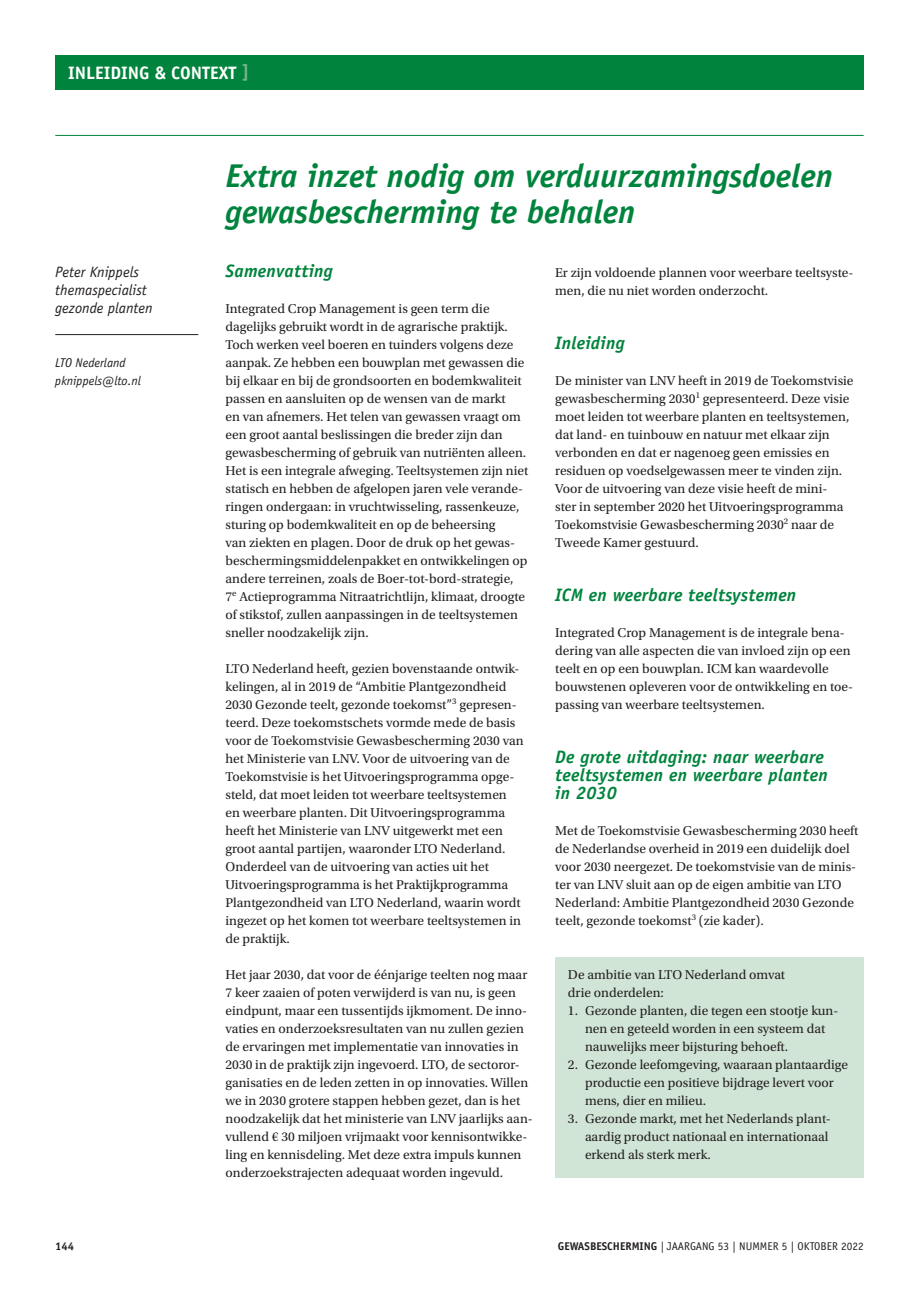
<style>
.page{position:relative;width:919px;height:1289px;background:#fff}
.page>*{position:absolute;margin:0;border:0;box-sizing:border-box;transform-origin:0 0}
.t1{font:italic 700 33px/36px "Officina Sans Std";color:#00843d}
.t2{font:italic 700 18px/18px "Officina Sans Std";letter-spacing:.015em;color:#00843d}
.t3{font:700 18px "Officina Sans Std";color:#fff}
.t4{font:italic 15px/18px "Officina Sans Std";color:#231f20}
.t5{font:13.5px/18px "Utopia Std";color:#231f20}
.t6{font:italic 12.75px/18px "Officina Sans Std";color:#231f20}
.t7{font:11.25px "Officina Sans Std";color:#231f20}
.t8{font:700 11.25px "Officina Sans Std";color:#231f20}
.s1{color:#77b48a}
.s2{font-weight:700}
</style>
<div class="page">
<div style="left:55px;top:55px;width:808px;height:34px;background:#00843d"></div>
<hr style="left:55px;top:135px;width:808px;height:1px;background:#00843d">
<hr style="left:55px;top:334px;width:143px;height:1px;background:#231f20">
<div style="left:555px;top:956px;width:308px;height:221px;background:#d1e5d6"></div>
<h2 class="t3" style="left:68px;top:61px;width:183px">INLEIDING &amp; CONTEXT <span class="s1">]</span></h2>
<p class="t4" style="left:55px;top:263px;width:99px">Peter Knippels themaspecialist gezonde planten</p>
<p class="t6" style="left:55px;top:354px;width:87px">LTO Nederland pknippels@lto.nl</p>
<h1 class="t1" style="left:225px;top:158px;width:608px">Extra inzet nodig om verduurzamingsdoelen gewasbescherming te behalen</h1>
<h2 class="t2" style="left:225px;top:262px;width:109px">Samenvatting</h2>
<p class="t5" style="left:225px;top:300px;width:304px">Integrated Crop Management is geen term die dagelijks gebruikt wordt in de agrarische praktijk.<br>Toch werken veel boeren en tuinders volgens deze aanpak. Ze hebben een bouwplan met gewassen die bij elkaar en bij de grondsoorten en bodemkwaliteit passen en aansluiten op de wensen van de markt<br>en van afnemers. Het telen van gewassen vraagt om een groot aantal beslissingen die breder zijn dan gewasbescherming of gebruik van nutriënten alleen.<br>Het is een integrale afweging. Teeltsystemen zijn niet statisch en hebben de afgelopen jaren vele verande&shy;ringen ondergaan: in vruchtwisseling, rassenkeuze, sturing op bodemkwaliteit en op de beheersing<br>van ziekten en plagen. Door de druk op het gewas&shy;beschermingsmiddelenpakket en ontwikkelingen op andere terreinen, zoals de Boer-tot-bord-strategie,<br>7<sup>e</sup> Actieprogramma Nitraatrichtlijn, klimaat, droogte of stikstof, zullen aanpassingen in de teeltsystemen sneller noodzakelijk zijn.</p>
<p class="t5" style="left:225px;top:660px;width:300px">LTO Nederland heeft, gezien bovenstaande ontwik&shy;kelingen, al in 2019 de “Ambitie Plantgezondheid 2030 Gezonde teelt, gezonde toekomst”<sup>3</sup> gepresen&shy;teerd. Deze toekomstschets vormde mede de basis voor de Toekomstvisie Gewasbescherming 2030 van het Ministerie van LNV. Voor de uitvoering van de Toekomstvisie is het Uitvoeringsprogramma opge&shy;steld, dat moet leiden tot weerbare teeltsystemen en weerbare planten. Dit Uitvoeringsprogramma heeft het Ministerie van LNV uitgewerkt met een groot aantal partijen, waaronder LTO Nederland.<br>Onderdeel van de uitvoering van acties uit het Uitvoeringsprogramma is het Praktijkprogramma Plantgezondheid van LTO Nederland, waarin wordt ingezet op het komen tot weerbare teeltsystemen in de praktijk.</p>
<p class="t5" style="left:225px;top:966px;width:309px">Het jaar 2030, dat voor de éénjarige teelten nog maar 7 keer zaaien of poten verwijderd is van nu, is geen eindpunt, maar een tussentijds ijkmoment. De inno&shy;vaties en onderzoeksresultaten van nu zullen gezien de ervaringen met implementatie van innovaties in 2030 in de praktijk zijn ingevoerd. LTO, de sectoror&shy;ganisaties en de leden zetten in op innovaties. Willen we in 2030 grotere stappen hebben gezet, dan is het noodzakelijk dat het ministerie van LNV jaarlijks aan&shy;vullend € 30 miljoen vrijmaakt voor kennisontwikke&shy;ling en kennisdeling. Met deze extra impuls kunnen onderzoekstrajecten adequaat worden ingevuld.</p>
<p class="t5" style="left:555px;top:264px;width:300px">Er zijn voldoende plannen voor weerbare teeltsyste&shy;men, die nu niet worden onderzocht.</p>
<h2 class="t2" style="left:555px;top:334px;width:71px">Inleiding</h2>
<p class="t5" style="left:555px;top:372px;width:300px">De minister van LNV heeft in 2019 de Toekomstvisie gewasbescherming 2030<sup>1</sup> gepresenteerd. Deze visie moet leiden tot weerbare planten en teeltsystemen, dat land- en tuinbouw en natuur met elkaar zijn verbonden en dat er nagenoeg geen emissies en residuen op voedselgewassen meer te vinden zijn.<br>Voor de uitvoering van deze visie heeft de mini-<br>ster in september 2020 het Uitvoeringsprogramma Toekomstvisie Gewasbescherming 2030<sup>2</sup> naar de Tweede Kamer gestuurd.</p>
<h2 class="t2" style="left:555px;top:586px;width:242px">ICM en weerbare teeltsystemen</h2>
<p class="t5" style="left:555px;top:624px;width:299px">Integrated Crop Management is de integrale bena&shy;dering van alle aspecten die van invloed zijn op een teelt en op een bouwplan. ICM kan waardevolle bouwstenen opleveren voor de ontwikkeling en toe&shy;passing van weerbare teeltsystemen.</p>
<h2 class="t2" style="left:555px;top:748px;width:274px">De grote uitdaging: naar weerbare teeltsystemen en weerbare planten in 2030</h2>
<p class="t5" style="left:555px;top:822px;width:304px">Met de Toekomstvisie Gewasbescherming 2030 heeft de Nederlandse overheid in 2019 een duidelijk doel voor 2030 neergezet. De toekomstvisie van de minis&shy;ter van LNV sluit aan op de eigen ambitie van LTO Nederland: Ambitie Plantgezondheid 2030 Gezonde teelt, gezonde toekomst<sup>3</sup> (zie kader).</p>
<p class="t5" style="left:568px;top:966px;width:219px">De ambitie van LTO Nederland omvat drie onderdelen:</p>
<p class="t5" style="left:585px;top:1002px;width:255px;text-indent:-17px">1. Gezonde planten, die tegen een stootje kun&shy;nen en geteeld worden in een systeem dat nauwelijks meer bijsturing behoeft.</p>
<p class="t5" style="left:585px;top:1056px;width:264px;text-indent:-17px">2. Gezonde leefomgeving, waaraan plantaardige productie een positieve bijdrage levert voor mens, dier en milieu.</p>
<p class="t5" style="left:585px;top:1110px;width:247px;text-indent:-17px">3. Gezonde markt, met het Nederlands plant&shy;aardig product nationaal en internationaal erkend als sterk merk.</p>
<p class="t8" style="left:55px;top:1238px;width:20px">144</p>
<p class="t7" style="left:558px;top:1239px;width:307px"><span class="s2">GEWASBESCHERMING</span> | JAARGANG 53 | NUMMER 5 | OKTOBER 2022</p>
</div>
